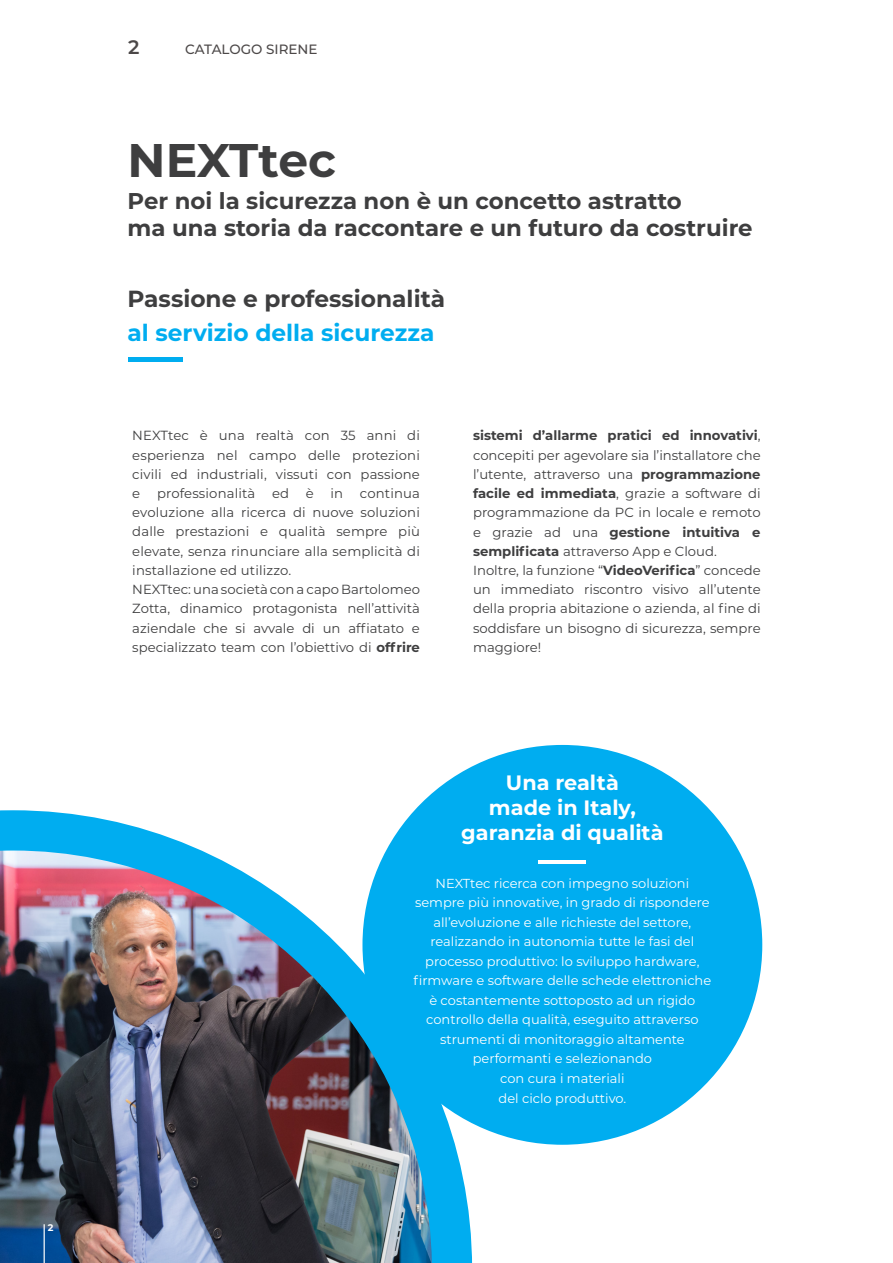
<style>
.page{position:relative;width:893px;height:1263px;background:#fff}
.page>*{position:absolute;margin:0;border:0;box-sizing:border-box;transform-origin:0 0}
.t1{font:700 47.1px "Montserrat";letter-spacing:-.005em;color:#3e3e3f}
.t2{font:700 23.25px/33.6px "Montserrat";color:#3e3e3f}
.t3{font:700 22.8px/27.5px "Montserrat";color:#3e3e3f}
.t4{font:700 20.85px/24.9px "Montserrat";color:#fff;text-align:center}
.t5{font:600 19.5px "Montserrat";color:#4c4848}
.t6{font:500 13.5px "Montserrat";color:#4c4848}
.t7{font:13.2px/19.2px "Montserrat";color:#3e3e3f}
.t8{font:13.05px/19.5px "Montserrat";color:#fff;text-align:center}
.t9{font:700 9.6px "Montserrat";color:#fff}
.s1{color:#00adf0}
.s2{font-weight:700}
</style>
<div class="page">
<svg style="left:0;top:810px;width:472px;height:453px"></svg>
<img style="left:0;top:850px;width:432px;height:413px">
<div style="left:128px;top:357px;width:55px;height:5px;background:#00adf0"></div>
<div style="left:362px;top:745px;width:400px;height:400px;background:#00adf0;border-radius:200px"></div>
<svg style="left:538px;top:860px;width:48px;height:3px"></svg>
<hr style="left:44px;top:1224px;width:1px;height:39px;background:#fff">
<p class="t9" style="left:48px;top:1221px;width:7px">2</p>
<p class="t5" style="left:128px;top:33px;width:13px">2</p>
<p class="t6" style="left:185px;top:40px;width:134px">CATALOGO SIRENE</p>
<p class="t1" style="left:128px;top:126px;width:210px">NEXTtec</p>
<p class="t3" style="left:128px;top:186px;width:627px">Per noi la sicurezza non è un concetto astratto<br>ma una storia da raccontare e un futuro da costruire</p>
<p class="t2" style="left:128px;top:281px;width:319px">Passione e professionalità <span class="s1">al servizio della sicurezza</span></p>
<p class="t7" style="left:132px;top:426px;width:289px;text-align:justify">NEXTtec è una realtà con 35 anni di esperienza nel campo delle protezioni civili ed industriali, vissuti con passione e</p>
<p class="t7" style="left:157px;top:483px;width:100px">professionalità</p>
<p class="t7" style="left:272px;top:483px;width:19px">ed</p>
<p class="t7" style="left:306px;top:483px;width:9px">è</p>
<p class="t7" style="left:331px;top:483px;width:14px">in</p>
<p class="t7" style="left:132px;top:483px;width:289px;text-indent:228px">continua evoluzione alla ricerca di nuove soluzioni dalle prestazioni e qualità sempre più elevate, senza rinunciare alla semplicità di installazione ed utilizzo.<br>NEXTtec: una società con a capo Bartolomeo Zotta, dinamico protagonista nell’attività aziendale che si avvale di un affiatato e specializzato team con l’obiettivo di <span class="s2">offrire</span></p>
<p class="t7" style="left:473px;top:426px;width:289px"><span class="s2">sistemi d’allarme pratici ed innovativi</span>, concepiti per agevolare sia l’installatore che l’utente, attraverso una <span class="s2">programmazione facile ed immediata</span>, grazie a software di programmazione da PC in locale e remoto e grazie ad una <span class="s2">gestione intuitiva e semplificata</span> attraverso App e Cloud.<br>Inoltre, la funzione “<span class="s2">VideoVerifica</span>” concede un immediato riscontro visivo all’utente della propria abitazione o azienda, al fine di soddisfare un bisogno di sicurezza, sempre maggiore!</p>
<p class="t4" style="left:461px;top:769px;width:204px">Una realtà<br>made in Italy, garanzia di qualità</p>
<p class="t8" style="left:413px;top:873px;width:299px">NEXTtec ricerca con impegno soluzioni sempre più innovative, in grado di rispondere all’evoluzione e alle richieste del settore, realizzando in autonomia tutte le fasi del processo produttivo: lo sviluppo hardware, firmware e software delle schede elettroniche è costantemente sottoposto ad un rigido controllo della qualità, eseguito attraverso strumenti di monitoraggio altamente performanti e selezionando<br>con cura i materiali<br>del ciclo produttivo.</p>
</div>
